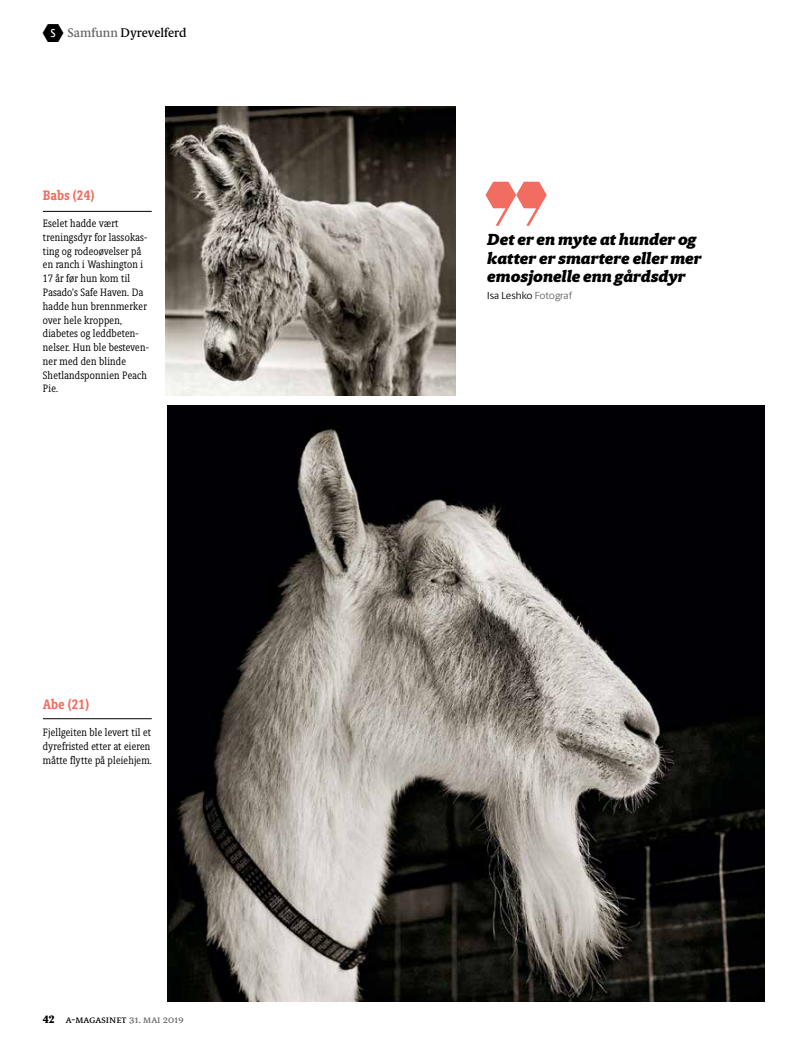
<style>
.page{position:relative;width:798px;height:1053px;background:#fff}
.page>*{position:absolute;margin:0;border:0;box-sizing:border-box;transform-origin:0 0}
.t1{font:italic 900 16.12px/18.8px "Berlingske Slab PRO";letter-spacing:.005em;color:#000}
.t2{font:700 13.75px "Berlingske Slab Cn PRO";letter-spacing:.02em;color:#f26d61}
.t3{font:500 12.5px "Berlingske Serif Tx PRO";color:#000}
.t4{font:10.75px/13.8px "Berlingske Slab Cn PRO";letter-spacing:.02em;color:#000}
.t5{font:10.75px "Berlingske Serif Tx PRO";color:#000}
.t6{font:10.25px "Berlingske Sans PRO";letter-spacing:-.01em;color:#000}
.s1{font-family:"Amag Pi";font-weight:400;font-size:26px}
.s2{color:#636466}
.s3{font-weight:900}
</style>
<div class="page">
<img style="left:165px;top:106px;width:290px;height:289px">
<img style="left:167px;top:405px;width:597px;height:596px">
<svg style="left:485px;top:182px;width:61px;height:44px"></svg>
<hr style="left:43px;top:211px;width:109px;height:1px;background:#000">
<hr style="left:43px;top:718px;width:109px;height:1px;background:#000">
<p class="t3" style="left:43px;top:24px;width:145px"><span class="s1">S</span> <span class="s2">Samfunn</span> Dyrevelferd</p>
<p class="t2" style="left:43px;top:185px;width:53px">Babs (24)</p>
<p class="t4" style="left:43px;top:216px;width:107px">Eselet hadde vært treningsdyr for lassokas&shy;ting og rodeoøvelser på en ranch i Washington i<br>17 år før hun kom til<br>Pasado’s Safe Haven. Da hadde hun brennmerker over hele kroppen, diabetes og leddbeten&shy;nelser. Hun ble besteven&shy;ner med den blinde<br>Shetlandsponnien Peach<br>Pie.</p>
<p class="t2" style="left:43px;top:694px;width:48px">Abe (21)</p>
<p class="t4" style="left:43px;top:725px;width:110px">Fjellgeiten ble levert til et dyrefristed etter at eieren måtte flytte på pleiehjem.</p>
<p class="t5" style="left:43px;top:1011px;width:142px"><span class="s3">42</span> a-magasinet <span class="s2">31. mai 2019</span></p>
<h1 class="t1" style="left:487px;top:229px;width:215px">Det er en myte at hunder og katter er smartere eller mer emosjonelle enn gårdsdyr</h1>
<p class="t6" style="left:487px;top:289px;width:86px">Isa Leshko <span class="s2">Fotograf</span></p>
</div>
